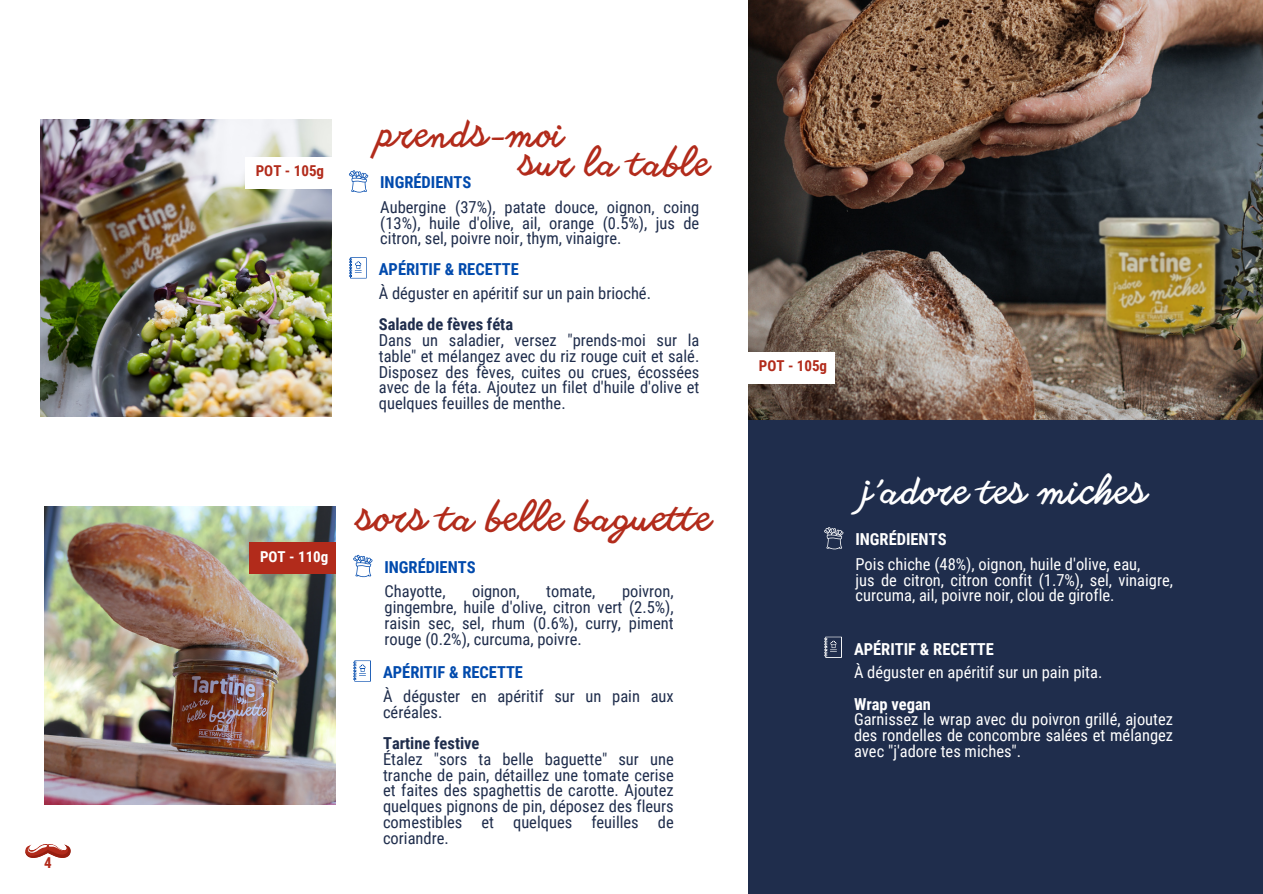
<style>
.page{position:relative;width:1263px;height:894px;background:#fff}
.page>*{position:absolute;margin:0;border:0;box-sizing:border-box;transform-origin:0 0}
.t1{font:300 37.35px "Another Shabby";color:#b22b1b}
.t2{font:300 36px "Another Shabby";color:#b22b1b}
.t3{font:300 36px "Another Shabby";color:#fff}
.t4{font:16.5px/15.8px "Roboto Condensed";color:#1f2d4c;text-align:justify}
.t5{font:16.5px/15.8px "Roboto Condensed";color:#fff}
.t6{font:700 16.5px "Roboto Condensed";color:#004aad}
.t7{font:700 16.5px "Roboto Condensed";color:#fff}
.t8{font:700 16.5px "Roboto Condensed";color:#1f2d4c}
.t9{font:700 15px "Roboto Condensed";color:#b22b1b}
.t10{font:700 15px "Roboto Condensed";color:#fff}
</style>
<div class="page">
<div style="left:748px;top:0;width:515px;height:893px;background:#1f2d4c"></div>
<img style="left:748px;top:0;width:515px;height:420px">
<svg style="left:824px;top:636px;width:18px;height:21px"></svg>
<svg style="left:824px;top:527px;width:19px;height:22px"></svg>
<img style="left:1091px;top:205px;width:18px;height:146px">
<div style="left:748px;top:352px;width:86px;height:31px;background:#fff"></div>
<img style="left:1109px;top:197px;width:154px;height:170px">
<img style="left:1222px;top:50px;width:41px;height:194px">
<svg style="left:25px;top:844px;width:46px;height:13px"></svg>
<img style="left:41px;top:119px;width:290px;height:297px">
<svg style="left:349px;top:257px;width:18px;height:21px"></svg>
<svg style="left:349px;top:170px;width:19px;height:22px"></svg>
<div style="left:245px;top:157px;width:87px;height:31px;background:#fff"></div>
<img style="left:45px;top:506px;width:290px;height:298px">
<svg style="left:353px;top:660px;width:18px;height:21px"></svg>
<svg style="left:353px;top:554px;width:19px;height:23px"></svg>
<div style="left:249px;top:542px;width:87px;height:32px;background:#b22b1b"></div>
<img style="left:63px;top:148px;width:172px;height:172px">
<p class="t9" style="left:44px;top:853px;width:9px">4</p>
<h1 class="t9" style="left:256px;top:162px;width:70px">POT - 105g</h1>
<p class="t2" style="left:379px;top:116px;width:187px">prends-moi</p>
<p class="t2" style="left:520px;top:145px;width:192px">sur la table</p>
<p class="t6" style="left:380px;top:173px;width:93px">INGRÉDIENTS</p>
<p class="t4" style="left:380px;top:199px;width:321px">Aubergine (37%), patate douce, oignon, coing (13%), huile d'olive, ail, orange (0.5%), jus de citron, sel, poivre noir, thym, vinaigre.</p>
<p class="t4" style="left:379px;top:285px;width:274px">À déguster en apéritif sur un pain brioché.</p>
<p class="t8" style="left:379px;top:315px;width:136px">Salade de fèves féta</p>
<h1 class="t4" style="left:379px;top:332px;width:322px">Dans un saladier, versez "prends-moi sur la table" et mélangez avec du riz rouge cuit et salé.<br>Disposez des fèves, cuites ou crues, écossées avec de la féta. Ajoutez un filet d'huile d'olive et quelques feuilles de menthe.</h1>
<h2 class="t6" style="left:379px;top:260px;width:142px">APÉRITIF &amp; RECETTE</h2>
<h2 class="t1" style="left:357px;top:499px;width:356px">sors ta belle baguette</h2>
<p class="t10" style="left:260px;top:548px;width:70px">POT - 110g</p>
<p class="t6" style="left:384px;top:557px;width:93px">INGRÉDIENTS</p>
<p class="t4" style="left:385px;top:583px;width:63px">Chayotte,</p>
<p class="t4" style="left:472px;top:583px;width:49px">oignon,</p>
<p class="t4" style="left:546px;top:583px;width:51px">tomate,</p>
<p class="t4" style="left:385px;top:583px;width:291px;text-indent:237px">poivron, gingembre, huile d'olive, citron vert (2.5%), raisin sec, sel, rhum (0.6%), curry, piment rouge (0.2%), curcuma, poivre.</p>
<p class="t4" style="left:383px;top:688px;width:292px">À déguster en apéritif sur un pain aux céréales.</p>
<p class="t8" style="left:383px;top:733px;width:98px">Tartine festive</p>
<h1 class="t4" style="left:383px;top:751px;width:292px">Étalez "sors ta belle baguette" sur une tranche de pain, détaillez une tomate cerise et faites des spaghettis de carotte. Ajoutez quelques pignons de pin, déposez des fleurs comestibles et quelques feuilles de coriandre.</h1>
<h2 class="t6" style="left:383px;top:663px;width:142px">APÉRITIF &amp; RECETTE</h2>
<h3 class="t9" style="left:759px;top:357px;width:70px">POT - 105g</h3>
<p class="t3" style="left:864px;top:473px;width:285px">j’adore tes miches</p>
<p class="t7" style="left:855px;top:529px;width:93px">INGRÉDIENTS</p>
<p class="t5" style="left:855px;top:556px;width:286px">Pois chiche (48%), oignon, huile d'olive, eau,</p>
<p class="t5" style="left:855px;top:572px;width:319px">jus de citron, citron confit (1.7%), sel, vinaigre, curcuma, ail, poivre noir, clou de girofle.</p>
<h3 class="t7" style="left:854px;top:639px;width:142px">APÉRITIF &amp; RECETTE</h3>
<p class="t5" style="left:854px;top:664px;width:250px">À déguster en apéritif sur un pain pita.</p>
<p class="t7" style="left:854px;top:694px;width:79px">Wrap vegan</p>
<h1 class="t5" style="left:854px;top:711px;width:321px;text-align:justify">Garnissez le wrap avec du poivron grillé, ajoutez des rondelles de concombre salées et mélangez avec "j'adore tes miches".</h1>
</div>
